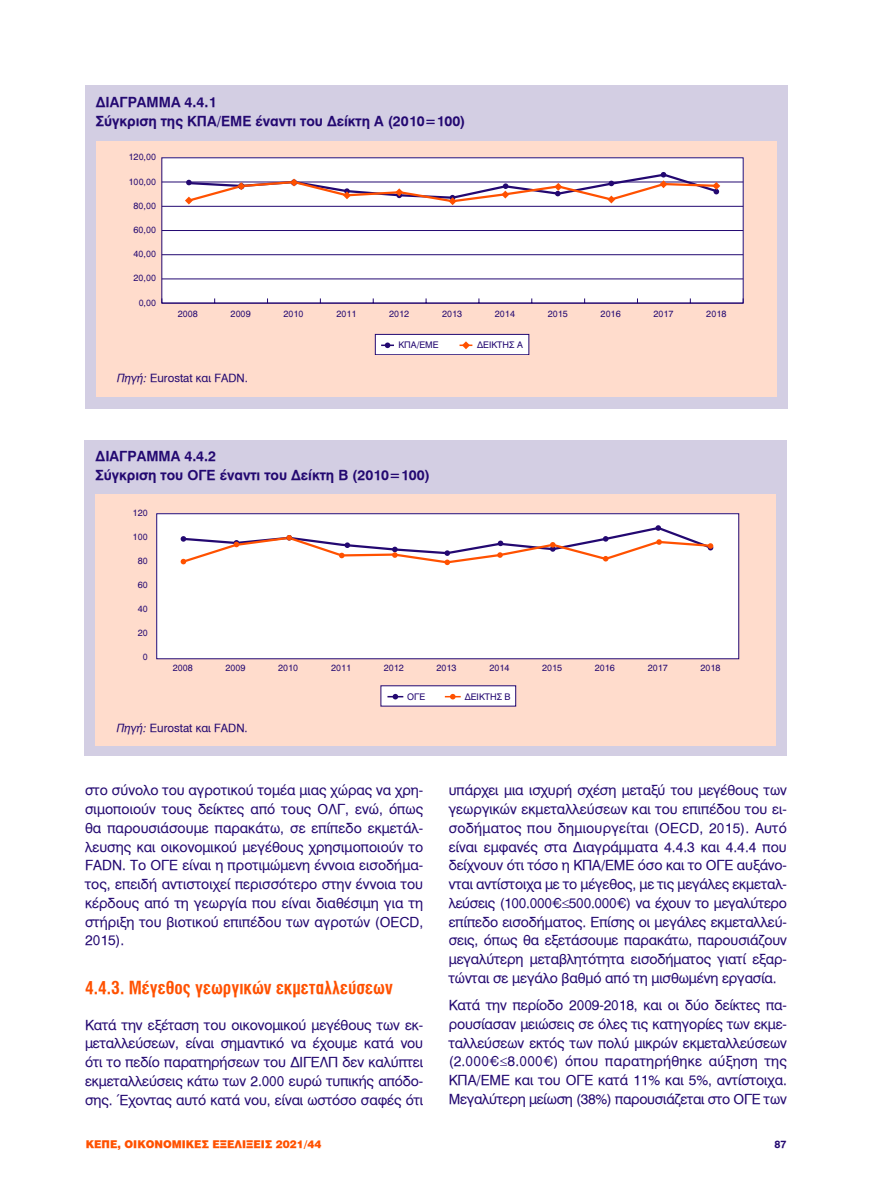
<style>
.page{position:relative;width:872px;height:1191px;background:#fff}
.page>*{position:absolute;margin:0;border:0;box-sizing:border-box;transform-origin:0 0}
.t1{font:18px "UB Helvetica Cond Bold";color:#ff5100}
.t2{font:13.8px/18.8px "UB Helvetica";letter-spacing:-.01em;color:#230871;text-align:justify}
.t3{font:13.8px/18.8px "UB Helvetica Bold";color:#230871}
.t4{font:11.25px "UB Helvetica";color:#230871}
.t5{font:900 10.5px "UB Helvetica";color:#ff5100}
.t6{font:10.5px "UB Helvetica Bold";color:#230871}
.t7{font:9px "UB Helvetica";color:#230871}
.s1{font-family:"UB Helvetica Italic"}
.s2{font-family:"Helvetica"}
</style>
<div class="page">
<div style="left:85px;top:85px;width:702px;height:323px;background:#d3cee3"></div>
<div style="left:96px;top:141px;width:680px;height:255px;background:#ffdccc"></div>
<div style="left:162px;top:158px;width:581px;height:145px;background:#fff"></div>
<div style="left:375px;top:334px;width:154px;height:21px;background:#fff"></div>
<div style="left:375px;top:334px;width:154px;height:21px;border:1px solid #230871"></div>
<hr style="left:162px;top:182px;width:581px;height:1px;background:#230871">
<hr style="left:162px;top:206px;width:581px;height:1px;background:#230871">
<hr style="left:162px;top:230px;width:581px;height:1px;background:#230871">
<hr style="left:162px;top:254px;width:581px;height:1px;background:#230871">
<hr style="left:162px;top:278px;width:581px;height:1px;background:#230871">
<hr style="left:162px;top:303px;width:581px;height:1px;background:#230871">
<svg style="left:185px;top:172px;width:535px;height:33px"></svg>
<svg style="left:381px;top:342px;width:13px;height:6px"></svg>
<svg style="left:459px;top:341px;width:13px;height:8px"></svg>
<div style="left:85px;top:440px;width:702px;height:316px;background:#d3cee3"></div>
<div style="left:96px;top:494px;width:680px;height:251px;background:#ffdccc"></div>
<div style="left:381px;top:685px;width:135px;height:21px;background:#fff"></div>
<svg style="left:387px;top:694px;width:16px;height:5px"></svg>
<svg style="left:445px;top:694px;width:16px;height:5px"></svg>
<div style="left:157px;top:514px;width:581px;height:145px;background:#fff"></div>
<div style="left:156px;top:513px;width:583px;height:146px;border:1px solid #230871"></div>
<svg style="left:181px;top:525px;width:533px;height:40px"></svg>
<p class="t3" style="left:96px;top:93px;width:371px">ΔΙΆΓΡΑΜΜΑ 4.4.1<br>Σύγκριση της ΚΠΑ/ΕΜΕ έναντι του Δείκτη Α (2010=100)</p>
<p class="t7" style="left:129px;top:152px;width:29px">120,00</p>
<p class="t7" style="left:129px;top:176px;width:29px">100,00</p>
<p class="t7" style="left:134px;top:200px;width:24px">80,00</p>
<p class="t7" style="left:134px;top:225px;width:24px">60,00</p>
<p class="t7" style="left:134px;top:249px;width:24px">40,00</p>
<p class="t7" style="left:134px;top:273px;width:24px">20,00</p>
<p class="t7" style="left:139px;top:297px;width:19px">0,00</p>
<p class="t7" style="left:178px;top:309px;width:22px">2008</p>
<p class="t7" style="left:231px;top:309px;width:22px">2009</p>
<p class="t7" style="left:283px;top:309px;width:22px">2010</p>
<p class="t7" style="left:336px;top:309px;width:22px">2011</p>
<p class="t7" style="left:389px;top:309px;width:22px">2012</p>
<p class="t7" style="left:442px;top:309px;width:22px">2013</p>
<p class="t7" style="left:495px;top:309px;width:22px">2014</p>
<p class="t7" style="left:548px;top:309px;width:22px">2015</p>
<p class="t7" style="left:600px;top:309px;width:22px">2016</p>
<p class="t7" style="left:653px;top:309px;width:22px">2017</p>
<p class="t7" style="left:706px;top:309px;width:22px">2018</p>
<p class="t7" style="left:398px;top:340px;width:42px">ΚΠΑ/ΕΜΕ</p>
<p class="t7" style="left:477px;top:340px;width:47px">∆ΕΙΚΤΗΣ Α</p>
<p class="t4" style="left:117px;top:371px;width:132px"><span class="s1">Πηγή:</span> Eurostat και FADN.</p>
<p class="t3" style="left:96px;top:446px;width:336px">ΔΙΆΓΡΑΜΜΑ 4.4.2<br>Σύγκριση του ΟΓΕ έναντι του Δείκτη Β (2010=100)</p>
<p class="t7" style="left:133px;top:507px;width:17px">120</p>
<p class="t7" style="left:133px;top:531px;width:17px">100</p>
<p class="t7" style="left:138px;top:556px;width:12px">80</p>
<p class="t7" style="left:138px;top:580px;width:12px">60</p>
<p class="t7" style="left:138px;top:604px;width:12px">40</p>
<p class="t7" style="left:138px;top:628px;width:12px">20</p>
<p class="t7" style="left:143px;top:652px;width:7px">0</p>
<p class="t7" style="left:173px;top:662px;width:22px">2008</p>
<p class="t7" style="left:225px;top:662px;width:22px">2009</p>
<p class="t7" style="left:278px;top:662px;width:22px">2010</p>
<p class="t7" style="left:331px;top:662px;width:22px">2011</p>
<p class="t7" style="left:384px;top:662px;width:22px">2012</p>
<p class="t7" style="left:436px;top:662px;width:22px">2013</p>
<p class="t7" style="left:489px;top:662px;width:22px">2014</p>
<p class="t7" style="left:542px;top:662px;width:22px">2015</p>
<p class="t7" style="left:595px;top:662px;width:22px">2016</p>
<p class="t7" style="left:647px;top:662px;width:22px">2017</p>
<p class="t7" style="left:700px;top:662px;width:22px">2018</p>
<p class="t7" style="left:407px;top:691px;width:20px">ΟΓΕ</p>
<p class="t7" style="left:465px;top:691px;width:47px">∆ΕΙΚΤΗΣ Β</p>
<p class="t4" style="left:117px;top:721px;width:132px"><span class="s1">Πηγή:</span> Eurostat και FADN.</p>
<p class="t2" style="left:85px;top:781px;width:340px">στο σύνολο του αγροτικού τομέα μιας χώρας να χρη&shy;σιμοποιούν τους δείκτες από τους ΟΛΓ, ενώ, όπως θα παρουσιάσουμε παρακάτω, σε επίπεδο εκμετάλ&shy;λευσης και οικονομικού μεγέθους χρησιμοποιούν το FADN. Το ΟΓΕ είναι η προτιμώμενη έννοια εισοδήμα&shy;τος, επειδή αντιστοιχεί περισσότερο στην έννοια του κέρδους από τη γεωργία που είναι διαθέσιμη για τη στήριξη του βιοτικού επιπέδου των αγροτών (OECD, 2015).</p>
<h1 class="t1" style="left:85px;top:977px;width:309px">4.4.3. Μέγεθος γεωργικών εκμεταλλεύσεων</h1>
<p class="t2" style="left:85px;top:1015px;width:340px">Κατά την εξέταση του οικονομικού μεγέθους των εκ&shy;μεταλλεύσεων, είναι σημαντικό να έχουμε κατά νου ότι το πεδίο παρατηρήσεων του ΔΙΓΕΛΠ δεν καλύπτει εκμεταλλεύσεις κάτω των 2.000 ευρώ τυπικής απόδο&shy;σης. Έχοντας αυτό κατά νου, είναι ωστόσο σαφές ότι</p>
<p class="t2" style="left:449px;top:781px;width:340px">υπάρχει μια ισχυρή σχέση μεταξύ του μεγέθους των γεωργικών εκμεταλλεύσεων και του επιπέδου του ει&shy;σοδήματος που δημιουργείται (OECD, 2015). Αυτό είναι εμφανές στα Διαγράμματα 4.4.3 και 4.4.4 που δείχνουν ότι τόσο η ΚΠΑ/ΕΜΕ όσο και το ΟΓΕ αυξάνο&shy;νται αντίστοιχα με το μέγεθος, με τις μεγάλες εκμεταλ&shy;λεύσεις (100.000<span class="s2">€</span>≤500.000<span class="s2">€</span>) να έχουν το μεγαλύτερο επίπεδο εισοδήματος. Επίσης οι μεγάλες εκμεταλλεύ&shy;σεις, όπως θα εξετάσουμε παρακάτω, παρουσιάζουν μεγαλύτερη μεταβλητότητα εισοδήματος γιατί εξαρ&shy;τώνται σε μεγάλο βαθμό από τη μισθωμένη εργασία.</p>
<p class="t2" style="left:449px;top:996px;width:340px">Κατά την περίοδο 2009-2018, και οι δύο δείκτες πα&shy;ρουσίασαν μειώσεις σε όλες τις κατηγορίες των εκμε&shy;ταλλεύσεων εκτός των πολύ μικρών εκμεταλλεύσεων (2.000<span class="s2">€</span>≤8.000<span class="s2">€</span>) όπου παρατηρήθηκε αύξηση της ΚΠΑ/ΕΜΕ και του ΟΓΕ κατά 11% και 5%, αντίστοιχα.<br>Μεγαλύτερη μείωση (38%) παρουσιάζεται στο ΟΓΕ των</p>
<p class="t5" style="left:86px;top:1138px;width:237px">ΚΕΠΕ, ΟΙΚΟΝΟΜΙΚΕΣ ΕΞΕΛΙΞΕΙΣ 2021/44</p>
<p class="t6" style="left:774px;top:1138px;width:14px">87</p>
</div>
